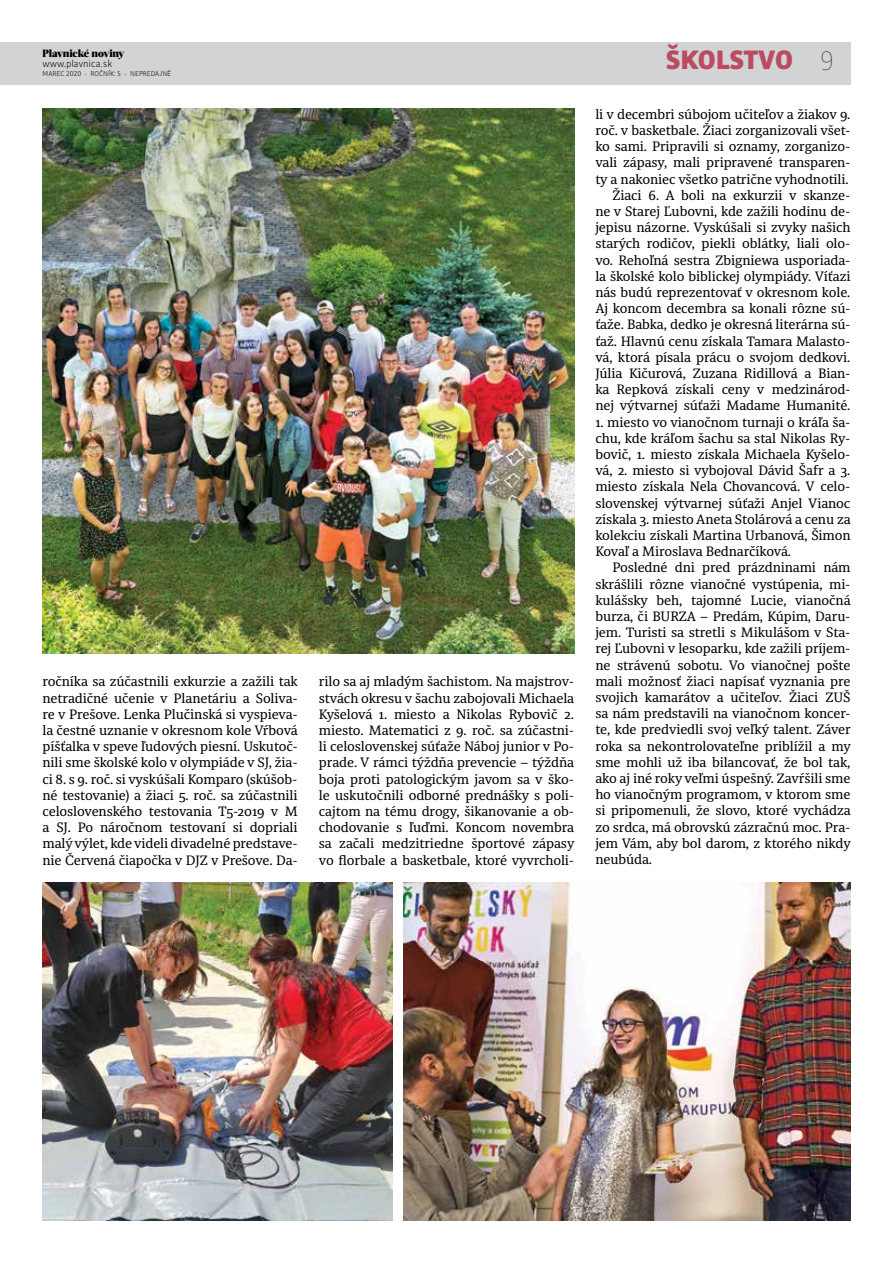
<style>
.page{position:relative;width:893px;height:1263px;background:#fff}
.page>*{position:absolute;margin:0;border:0;box-sizing:border-box;transform-origin:0 0}
.t1{font:900 28.5px "Bulo";color:#bc4b61}
.t2{font:13.5px/16.2px "Sindelar";letter-spacing:-.01em;color:#000;text-align:justify}
.t3{font:900 10.5px "Acta Headline W00";letter-spacing:-.01em;color:#000}
.t4{font:300 10.5px "Bulo";color:#000}
.t5{font:300 7.5px "Bulo";color:#000}
.s1{font-family:"Bulo Hair Dark";font-weight:400;color:#000}
</style>
<div class="page">
<div style="left:0;top:43px;width:850px;height:42px;background:#d1d3d4"></div>
<img style="left:43px;top:883px;width:349px;height:337px">
<img style="left:43px;top:108px;width:531px;height:546px">
<img style="left:404px;top:883px;width:446px;height:337px">
<p class="t3" style="left:43px;top:47px;width:84px">Plavnické noviny</p>
<p class="t4" style="left:43px;top:57px;width:71px">www.plavnica.sk</p>
<p class="t5" style="left:43px;top:69px;width:130px">MAREC 2020 - ROČNÍK: 5 - NEPREDAJNÉ</p>
<p class="t2" style="left:43px;top:674px;width:257px">ročníka sa zúčastnili exkurzie a zažili tak netradičné učenie v Planetáriu a Soliva&shy;re v Prešove. Lenka Plučinská si vyspieva&shy;la čestné uznanie v okresnom kole Vŕbová píšťalka v speve ľudových piesní. Uskutoč&shy;nili sme školské kolo v olympiáde v SJ, žia&shy;ci 8. s 9. roč. si vyskúšali Komparo (skúšob&shy;né testovanie) a žiaci 5. roč. sa zúčastnili celoslovenského testovania T5-2019 v M a SJ. Po náročnom testovaní si dopriali malý výlet, kde videli divadelné predstave&shy;nie Červená čiapočka v DJZ v Prešove. Da-</p>
<p class="t2" style="left:319px;top:674px;width:257px">rilo sa aj mladým šachistom. Na majstrov&shy;stvách okresu v šachu zabojovali Michaela Kyšelová 1. miesto a Nikolas Rybovič 2. miesto. Matematici z 9. roč. sa zúčastni&shy;li celoslovenskej súťaže Náboj junior v Po&shy;prade. V rámci týždňa prevencie – týždňa boja proti patologickým javom sa v ško&shy;le uskutočnili odborné prednášky s poli&shy;cajtom na tému drogy, šikanovanie a ob&shy;chodovanie s ľuďmi. Koncom novembra sa začali medzitriedne športové zápasy vo florbale a basketbale, ktoré vyvrcholi-</p>
<h1 class="t1" style="left:666px;top:41px;width:169px">ŠKOLSTVO <span class="s1">9</span></h1>
<p class="t2" style="left:595px;top:107px;width:257px;text-align:right">li v decembri súbojom učiteľov a žiakov 9. roč. v basketbale. Žiaci zorganizovali všet&shy;ko sami. Pripravili si oznamy, zorganizo&shy;vali zápasy, mali pripravené transparen&shy;ty a nakoniec všetko patrične vyhodnotili.<br>Žiaci 6. A boli na exkurzii v skanze&shy;ne v Starej Ľubovni, kde zažili hodinu de&shy;jepisu názorne. Vyskúšali si zvyky našich starých rodičov, piekli oblátky, liali olo&shy;vo. Rehoľná sestra Zbigniewa usporiada&shy;la školské kolo biblickej olympiády. Víťazi nás budú reprezentovať v okresnom kole.<br>Aj koncom decembra sa konali rôzne sú&shy;ťaže. Babka, dedko je okresná literárna sú&shy;ťaž. Hlavnú cenu získala Tamara Malasto&shy;vá, ktorá písala prácu o svojom dedkovi.<br>Júlia Kičurová, Zuzana Ridillová a Bian&shy;ka Repková získali ceny v medzinárod&shy;nej výtvarnej súťaži Madame Humanité.</p>
<p class="t2" style="left:595px;top:414px;width:257px">1. miesto vo vianočnom turnaji o kráľa ša&shy;chu, kde kráľom šachu sa stal Nikolas Ry&shy;bovič, 1. miesto získala Michaela Kyšelo&shy;vá, 2. miesto si vybojoval Dávid Šafr a 3. miesto získala Nela Chovancová. V celo&shy;slovenskej výtvarnej súťaži Anjel Vianoc získala 3. miesto Aneta Stolárová a cenu za kolekciu získali Martina Urbanová, Šimon Kovaľ a Miroslava Bednarčíková.</p>
<p class="t2" style="left:595px;top:560px;width:257px;text-indent:17px">Posledné dni pred prázdninami nám skrášlili rôzne vianočné vystúpenia, mi&shy;kulášsky beh, tajomné Lucie, vianočná burza, či BURZA – Predám, Kúpim, Daru&shy;jem. Turisti sa stretli s Mikulášom v Sta&shy;rej Ľubovni v lesoparku, kde zažili príjem&shy;ne strávenú sobotu. Vo vianočnej pošte mali možnosť žiaci napísať vyznania pre svojich kamarátov a učiteľov. Žiaci ZUŠ sa nám predstavili na vianočnom koncer&shy;te, kde predviedli svoj veľký talent. Záver roka sa nekontrolovateľne priblížil a my sme mohli už iba bilancovať, že bol tak, ako aj iné roky veľmi úspešný. Zavŕšili sme ho vianočným programom, v ktorom sme si pripomenuli, že slovo, ktoré vychádza zo srdca, má obrovskú zázračnú moc. Pra&shy;jem Vám, aby bol darom, z ktorého nikdy neubúda.</p>
</div>
